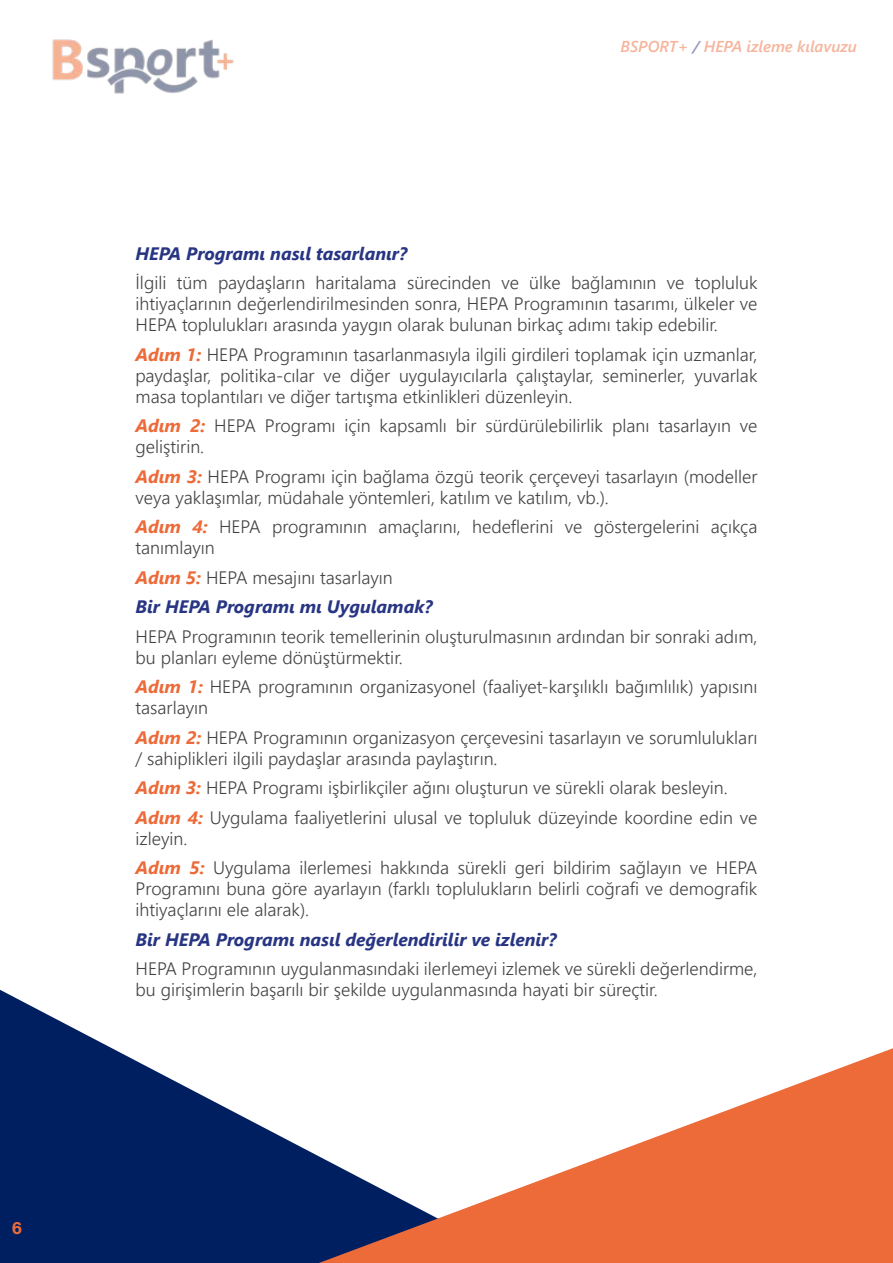
<style>
.page{position:relative;width:893px;height:1263px;background:#fff}
.page>*{position:absolute;margin:0;border:0;box-sizing:border-box;transform-origin:0 0}
.t1{font:300 18px/21px "Segoe UI";color:#434343}
.t2{font:italic 700 18px/29.5px "Segoe UI";color:#283583}
.t3{font:700 18px "Acumin Pro";color:#ed6a39}
.t4{font:italic 600 15.75px "Segoe UI";color:#ed6a39}
.s1{color:#283583}
.s2{font-weight:700;font-style:italic;color:#ed6a39}
.s3{color:#ed6a39}
.s4{font-weight:300;font-style:normal;color:#434343}
</style>
<div class="page">
<svg style="left:0;top:990px;width:319px;height:273px;fill:#001f60"></svg>
<svg style="left:319px;top:1048px;width:574px;height:215px"></svg>
<img style="left:52px;top:39px;width:182px;height:55px">
<p class="t3" style="left:12px;top:1215px;width:12px">6</p>
<p class="t4" style="left:620px;top:31px;width:238px">BSPORT+ <span class="s1">/</span> HEPA izleme kılavuzu</p>
<p class="t2" style="left:136px;top:236px;width:273px">HEPA Programı nasıl tasarlanır?</p>
<p class="t1" style="left:136px;top:270px;width:623px;text-align:justify">İlgili tüm paydaşların haritalama sürecinden ve ülke bağlamının ve topluluk ihtiyaçlarının değerlendirilmesinden sonra, HEPA Programının tasarımı, ülkeler ve HEPA toplulukları arasında yaygın olarak bulunan birkaç adımı takip edebilir.</p>
<p class="t1" style="left:136px;top:342px;width:623px;text-align:justify"><span class="s2">Adım 1:</span> HEPA Programının tasarlanmasıyla ilgili girdileri toplamak için uzmanlar, paydaşlar, politika-cılar ve diğer uygulayıcılarla çalıştaylar, seminerler, yuvarlak masa toplantıları ve diğer tartışma etkinlikleri düzenleyin.</p>
<p class="t1" style="left:136px;top:413px;width:623px"><span class="s2">Adım 2:</span> HEPA Programı için kapsamlı bir sürdürülebilirlik planı tasarlayın ve geliştirin.</p>
<p class="t1" style="left:136px;top:464px;width:623px"><span class="s2">Adım 3:</span> HEPA Programı için bağlama özgü teorik çerçeveyi tasarlayın (modeller veya yaklaşımlar, müdahale yöntemleri, katılım ve katılım, vb.).</p>
<p class="t1" style="left:136px;top:515px;width:623px"><span class="s2">Adım 4:</span> HEPA programının amaçlarını, hedeflerini ve göstergelerini açıkça tanımlayın</p>
<p class="t2" style="left:136px;top:560px;width:298px"><span class="s3">Adım 5:</span> <span class="s4">HEPA mesajını tasarlayın<br></span>Bir HEPA Programı mı Uygulamak?</p>
<p class="t1" style="left:136px;top:624px;width:623px">HEPA Programının teorik temellerinin oluşturulmasının ardından bir sonraki adım, bu planları eyleme dönüştürmektir.</p>
<p class="t1" style="left:136px;top:675px;width:623px"><span class="s2">Adım 1:</span> HEPA programının organizasyonel (faaliyet-karşılıklı bağımlılık) yapısını tasarlayın</p>
<p class="t1" style="left:136px;top:725px;width:623px"><span class="s2">Adım 2:</span> HEPA Programının organizasyon çerçevesini tasarlayın ve sorumlulukları / sahiplikleri ilgili paydaşlar arasında paylaştırın.</p>
<p class="t1" style="left:136px;top:771px;width:623px;line-height:29.5px"><span class="s2">Adım 3:</span> HEPA Programı işbirlikçiler ağını oluşturun ve sürekli olarak besleyin.<br><span class="s2">Adım 4:</span> Uygulama faaliyetlerini ulusal ve topluluk düzeyinde koordine edin ve</p>
<p class="t1" style="left:136px;top:822px;width:623px;line-height:29.5px">izleyin.<br><span class="s2">Adım 5:</span> Uygulama ilerlemesi hakkında sürekli geri bildirim sağlayın ve HEPA</p>
<p class="t1" style="left:136px;top:877px;width:623px">Programını buna göre ayarlayın (farklı toplulukların belirli coğrafi ve demografik ihtiyaçlarını ele alarak).</p>
<p class="t2" style="left:136px;top:922px;width:422px">Bir HEPA Programı nasıl değerlendirilir ve izlenir?</p>
<p class="t1" style="left:136px;top:957px;width:623px">HEPA Programının uygulanmasındaki ilerlemeyi izlemek ve sürekli değerlendirme, bu girişimlerin başarılı bir şekilde uygulanmasında hayati bir süreçtir.</p>
</div>
